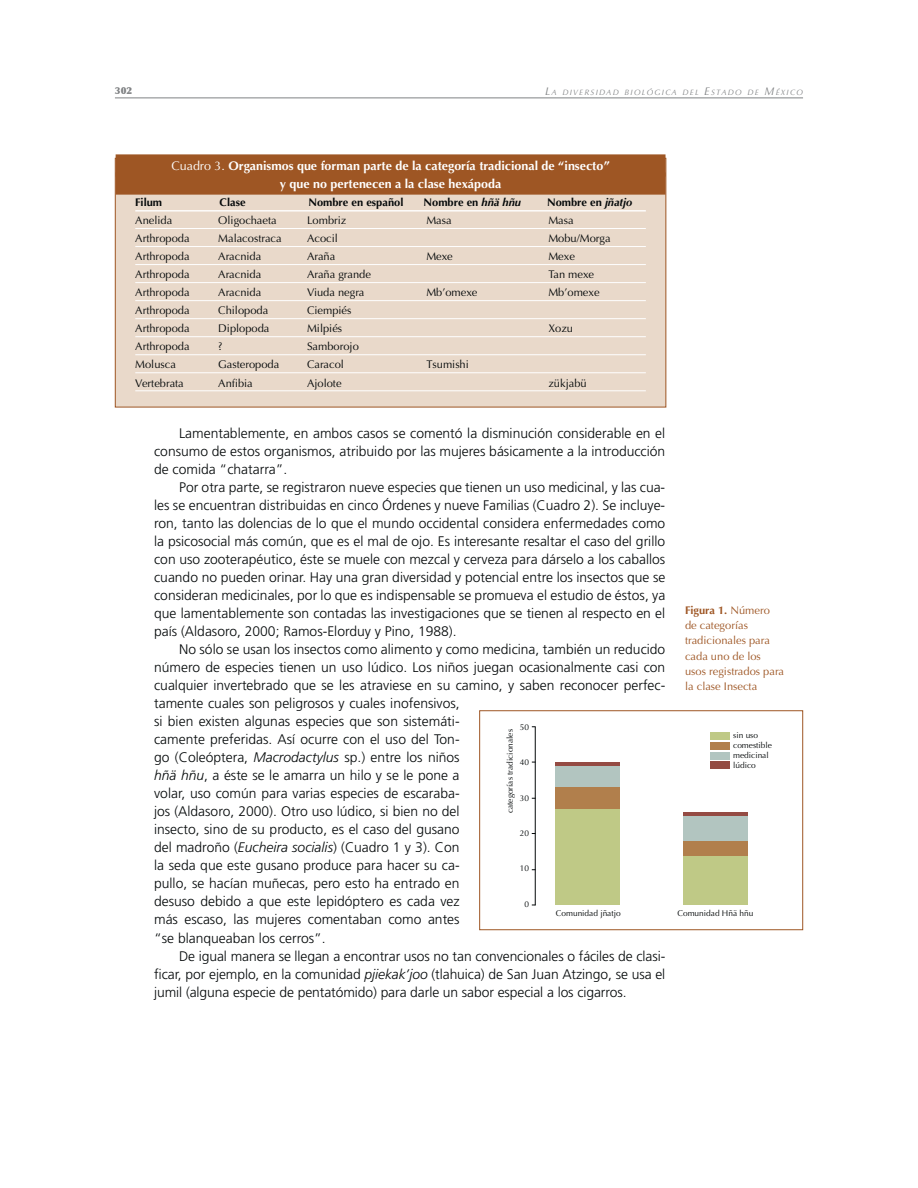
<style>
.page{position:relative;width:918px;height:1188px;background:#fff}
.page>*{position:absolute;margin:0;border:0;box-sizing:border-box;transform-origin:0 0}
.t1{font:300 13.8px/18px "Frutiger LT Std";color:#040809;text-align:justify}
.t2{font:700 12.45px/18px "Optima";color:#fff;text-align:center}
.t3{font:11.1px "Optima";color:#040809}
.t4{font:11.1px/15.3px "Optima";color:#9e5624}
.t5{font:700 11.1px "Optima";color:#040809}
.t6{font:900 9.75px "Optima";color:#808284}
.t7{font:8.25px/10.1px "Optima";color:#040809}
.t8{font:italic 7.8px "Optima";letter-spacing:.17em;color:#808284}
.s1{font-size:11.1px}
.s2{font-weight:400}
.s3{font-style:italic}
.s4{font-weight:700}
</style>
<div class="page">
<hr style="left:115px;top:98px;width:688px;height:1px;background:#808284">
<div style="left:115px;top:158px;width:551px;height:249px;background:#e9d9ca"></div>
<div style="left:116px;top:154px;width:550px;height:23px;background:#9e5624"></div>
<div style="left:116px;top:172px;width:550px;height:23px;background:#9e5624"></div>
<hr style="left:135px;top:210px;width:511px;height:2px;background:#fff">
<hr style="left:135px;top:228px;width:511px;height:1px;background:#fff">
<hr style="left:135px;top:246px;width:511px;height:1px;background:#fff">
<hr style="left:135px;top:264px;width:511px;height:1px;background:#fff">
<hr style="left:135px;top:282px;width:511px;height:1px;background:#fff">
<hr style="left:135px;top:300px;width:511px;height:1px;background:#fff">
<hr style="left:135px;top:318px;width:511px;height:1px;background:#fff">
<hr style="left:135px;top:336px;width:511px;height:1px;background:#fff">
<hr style="left:135px;top:354px;width:511px;height:1px;background:#fff">
<hr style="left:135px;top:372px;width:511px;height:1px;background:#fff">
<hr style="left:135px;top:390px;width:511px;height:1px;background:#fff">
<div style="left:115px;top:158px;width:551px;height:249px;border:1px solid #9e5624"></div>
<div style="left:479px;top:710px;width:324px;height:220px;border:1px solid #9e5624"></div>
<div style="left:710px;top:732px;width:20px;height:8px;background:#bfc986"></div>
<div style="left:710px;top:742px;width:20px;height:8px;background:#b17f4c"></div>
<div style="left:710px;top:752px;width:20px;height:8px;background:#b2c5c0"></div>
<div style="left:710px;top:761px;width:20px;height:8px;background:#944b43"></div>
<div style="left:556px;top:809px;width:64px;height:96px;background:#bfc986"></div>
<div style="left:556px;top:787px;width:64px;height:22px;background:#b17f4c"></div>
<div style="left:556px;top:766px;width:64px;height:21px;background:#b2c5c0"></div>
<hr style="left:556px;top:762px;width:64px;height:4px;background:#944b43">
<div style="left:683px;top:856px;width:64px;height:49px;background:#bfc986"></div>
<div style="left:683px;top:840px;width:64px;height:16px;background:#b17f4c"></div>
<div style="left:683px;top:816px;width:64px;height:24px;background:#b2c5c0"></div>
<hr style="left:683px;top:813px;width:64px;height:3px;background:#944b43">
<hr style="left:535px;top:727px;width:1px;height:178px;background:#040809">
<p class="t6" style="left:115px;top:86px;width:19px">302</p>
<p class="t8" style="left:545px;top:87px;width:259px"><span class="s1">L</span>A DIVERSIDAD BIOLÓGICA DEL <span class="s1">E</span>STADO DE <span class="s1">M</span>ÉXICO</p>
<p class="t2" style="left:172px;top:158px;width:440px"><span class="s2">Cuadro 3.</span> Organismos que forman parte de la categoría tradicional de “insecto” y que no pertenecen a la clase hexápoda</p>
<p class="t5" style="left:135px;top:198px;width:28px">Filum</p>
<p class="t5" style="left:220px;top:198px;width:27px">Clase</p>
<p class="t5" style="left:308px;top:198px;width:96px">Nombre en español</p>
<p class="t5" style="left:424px;top:198px;width:99px">Nombre en <span class="s3">hñä hñu</span></p>
<p class="t5" style="left:547px;top:198px;width:87px">Nombre en <span class="s3">jñatjo</span></p>
<p class="t3" style="left:135px;top:216px;width:39px">Anelida</p>
<p class="t3" style="left:218px;top:216px;width:60px">Oligochaeta</p>
<p class="t3" style="left:307px;top:216px;width:41px">Lombriz</p>
<p class="t3" style="left:426px;top:216px;width:27px">Masa</p>
<p class="t3" style="left:548px;top:216px;width:27px">Masa</p>
<p class="t3" style="left:135px;top:234px;width:56px">Arthropoda</p>
<p class="t3" style="left:218px;top:234px;width:65px">Malacostraca</p>
<p class="t3" style="left:307px;top:234px;width:32px">Acocil</p>
<p class="t3" style="left:548px;top:234px;width:64px">Mobu/Morga</p>
<p class="t3" style="left:135px;top:252px;width:56px">Arthropoda</p>
<p class="t3" style="left:218px;top:252px;width:45px">Aracnida</p>
<p class="t3" style="left:307px;top:252px;width:30px">Araña</p>
<p class="t3" style="left:426px;top:252px;width:28px">Mexe</p>
<p class="t3" style="left:548px;top:252px;width:28px">Mexe</p>
<p class="t3" style="left:135px;top:270px;width:56px">Arthropoda</p>
<p class="t3" style="left:218px;top:270px;width:45px">Aracnida</p>
<p class="t3" style="left:307px;top:270px;width:65px">Araña grande</p>
<p class="t3" style="left:548px;top:270px;width:47px">Tan mexe</p>
<p class="t3" style="left:135px;top:288px;width:56px">Arthropoda</p>
<p class="t3" style="left:218px;top:288px;width:45px">Aracnida</p>
<p class="t3" style="left:307px;top:288px;width:59px">Viuda negra</p>
<p class="t3" style="left:426px;top:288px;width:53px">Mb’omexe</p>
<p class="t3" style="left:548px;top:288px;width:53px">Mb’omexe</p>
<p class="t3" style="left:135px;top:306px;width:56px">Arthropoda</p>
<p class="t3" style="left:218px;top:306px;width:51px">Chilopoda</p>
<p class="t3" style="left:307px;top:306px;width:46px">Ciempiés</p>
<p class="t3" style="left:135px;top:324px;width:56px">Arthropoda</p>
<p class="t3" style="left:218px;top:324px;width:53px">Diplopoda</p>
<p class="t3" style="left:307px;top:324px;width:37px">Milpiés</p>
<p class="t3" style="left:548px;top:324px;width:26px">Xozu</p>
<p class="t3" style="left:135px;top:342px;width:56px">Arthropoda</p>
<p class="t3" style="left:218px;top:342px;width:6px">?</p>
<p class="t3" style="left:307px;top:342px;width:53px">Samborojo</p>
<p class="t3" style="left:135px;top:360px;width:42px">Molusca</p>
<p class="t3" style="left:218px;top:360px;width:63px">Gasteropoda</p>
<p class="t3" style="left:307px;top:360px;width:38px">Caracol</p>
<p class="t3" style="left:426px;top:360px;width:44px">Tsumishi</p>
<p class="t3" style="left:135px;top:378px;width:50px">Vertebrata</p>
<p class="t3" style="left:218px;top:378px;width:36px">Anfibia</p>
<p class="t3" style="left:307px;top:378px;width:36px">Ajolote</p>
<p class="t3" style="left:548px;top:378px;width:40px">zükjabü</p>
<p class="t1" style="left:154px;top:425px;width:513px;text-indent:25px">Lamentablemente, en ambos casos se comentó la disminución considerable en el consumo de estos organismos, atribuido por las mujeres básicamente a la introducción de comida “chatarra”.</p>
<p class="t1" style="left:154px;top:479px;width:513px;text-indent:25px">Por otra parte, se registraron nueve especies que tienen un uso medicinal, y las cua&shy;les se encuentran distribuidas en cinco Órdenes y nueve Familias (Cuadro 2). Se incluye&shy;ron, tanto las dolencias de lo que el mundo occidental considera enfermedades como la psicosocial más común, que es el mal de ojo. Es interesante resaltar el caso del grillo con uso zooterapéutico, éste se muele con mezcal y cerveza para dárselo a los caballos cuando no pueden orinar. Hay una gran diversidad y potencial entre los insectos que se consideran medicinales, por lo que es indispensable se promueva el estudio de éstos, ya que lamentablemente son contadas las investigaciones que se tienen al respecto en el país (Aldasoro, 2000; Ramos-Elorduy y Pino, 1988).</p>
<p class="t1" style="left:154px;top:641px;width:513px;text-align:left;text-indent:25px">No sólo se usan los insectos como alimento y como medicina, también un reducido número de especies tienen un uso lúdico. Los niños juegan ocasionalmente casi con cualquier invertebrado que se les atraviese en su camino, y saben reconocer perfec&shy;tamente cuales son peligrosos y cuales inofensivos,<br>si bien existen algunas especies que son sistemáti-<br>camente preferidas. Así ocurre con el uso del Ton-<br>go (Coleóptera, <span class="s3">Macrodactylus</span> sp.) entre los niños<br><span class="s3">hñä hñu</span>, a éste se le amarra un hilo y se le pone a<br>volar, uso común para varias especies de escaraba-<br>jos (Aldasoro, 2000). Otro uso lúdico, si bien no del<br>insecto, sino de su producto, es el caso del gusano<br>del madroño (<span class="s3">Eucheira socialis</span>) (Cuadro 1 y 3). Con<br>la seda que este gusano produce para hacer su ca-<br>pullo, se hacían muñecas, pero esto ha entrado en<br>desuso debido a que este lepidóptero es cada vez<br>más escaso, las mujeres comentaban como antes<br>“se blanqueaban los cerros”.</p>
<p class="t1" style="left:154px;top:948px;width:513px;text-indent:25px">De igual manera se llegan a encontrar usos no tan convencionales o fáciles de clasi&shy;ficar, por ejemplo, en la comunidad <span class="s3">pjiekak’joo</span> (tlahuica) de San Juan Atzingo, se usa el jumil (alguna especie de pentatómido) para darle un sabor especial a los cigarros.</p>
<p class="t4" style="left:685px;top:603px;width:101px"><span class="s4">Figura 1.</span> Número de categorías tradicionales para cada uno de los usos registrados para la clase Insecta</p>
<p class="t7" style="left:520px;top:723px;width:11px">50</p>
<p class="t7" style="left:520px;top:758px;width:11px">40</p>
<p class="t7" style="left:520px;top:794px;width:11px">30</p>
<p class="t7" style="left:520px;top:829px;width:11px">20</p>
<p class="t7" style="left:520px;top:864px;width:11px">10</p>
<p class="t7" style="left:524px;top:900px;width:6px">0</p>
<p class="t7" style="left:506px;top:813px;width:86px;rotate:-90deg">categorías tradicionales</p>
<p class="t7" style="left:733px;top:731px;width:40px">sin uso comestible medicinal lúdico</p>
<p class="t7" style="left:556px;top:909px;width:66px">Comunidad jñatjo</p>
<p class="t7" style="left:678px;top:909px;width:77px">Comunidad Hñä hñu</p>
</div>
